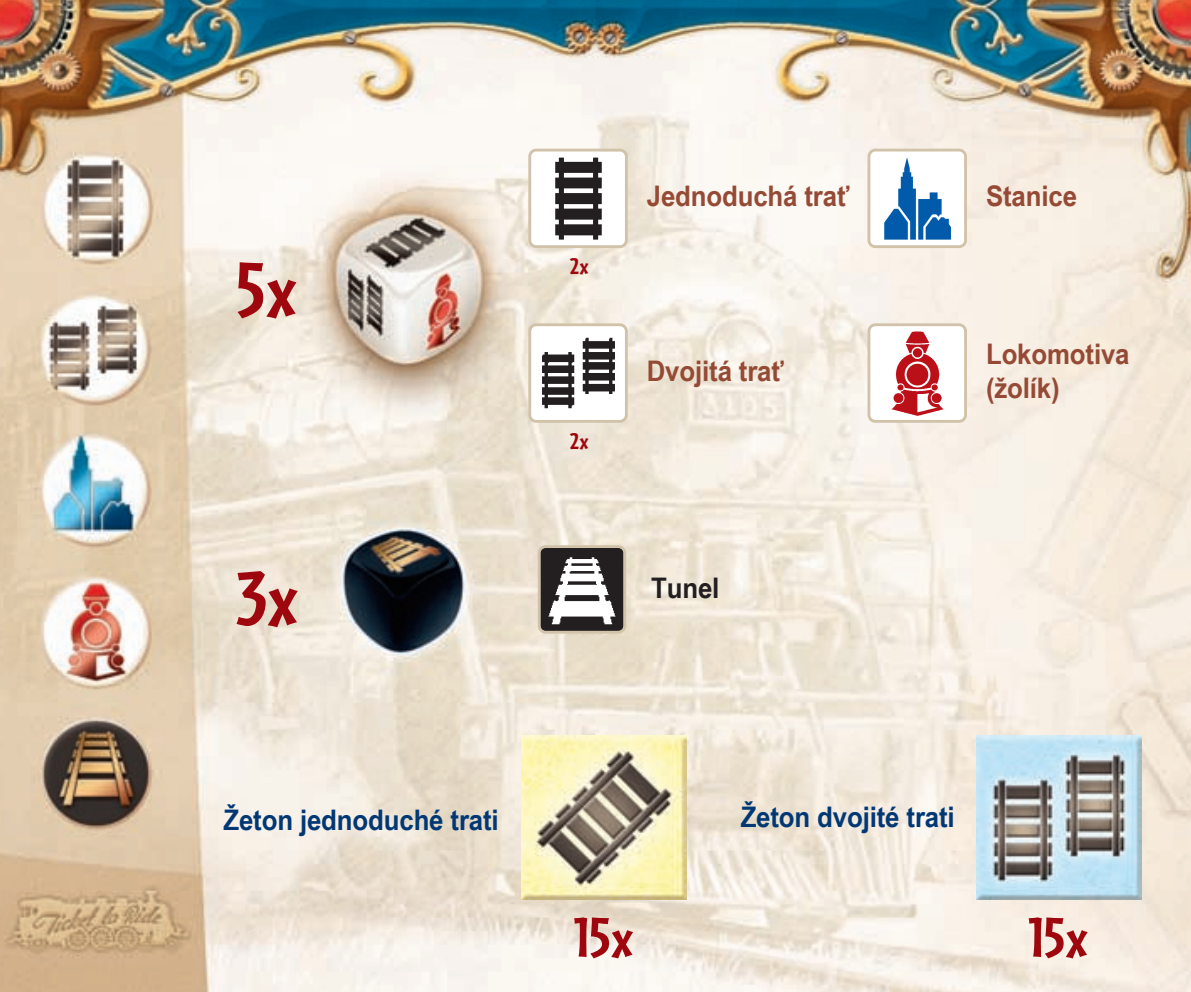
<style>
.page{position:relative;width:1191px;height:992px;background:#fff}
.page>*{position:absolute;margin:0;border:0;box-sizing:border-box;transform-origin:0 0}
.t1{font:700 78.75px "Cafeteria";color:#9d070d;scale:1.11 1}
.t2{font:700 57.4px "Cafeteria";letter-spacing:-.005em;color:#9d070d;scale:1.11 1}
.t3{font:700 28.35px/33.9px "Arial Narrow";letter-spacing:-.005em;color:#954a35;scale:1.11 1}
.t4{font:700 28.35px "Arial Narrow";letter-spacing:-.005em;color:#013874;scale:1.11 1}
.t5{font:700 28.35px "Arial Narrow";letter-spacing:-.005em;color:#231f20;scale:1.11 1}
.t6{font:700 23.45px "Cafeteria";color:#9d070d;scale:1.11 1}
</style>
<div class="page">
<img style="left:0;top:0;width:1191px;height:992px">
<svg style="left:538px;top:545px;width:88px;height:89px"></svg>
<svg style="left:528px;top:149px;width:100px;height:99px"></svg>
<svg style="left:528px;top:323px;width:100px;height:100px"></svg>
<svg style="left:867px;top:149px;width:100px;height:99px"></svg>
<svg style="left:867px;top:323px;width:100px;height:100px"></svg>
<img style="left:521px;top:735px;width:165px;height:165px">
<img style="left:976px;top:735px;width:165px;height:165px">
<h1 class="t1" style="left:236px;top:264px;width:57px">5x</h1>
<h1 class="t1" style="left:236px;top:573px;width:58px">3x</h1>
<p class="t4" style="left:223px;top:799px;width:249px">Žeton jednoduché trati</p>
<p class="t6" style="left:570px;top:259px;width:18px">2x</p>
<p class="t6" style="left:570px;top:433px;width:18px">2x</p>
<p class="t3" style="left:647px;top:178px;width:184px">Jednoduchá trať</p>
<p class="t3" style="left:647px;top:353px;width:125px">Dvojitá trať</p>
<p class="t5" style="left:651px;top:567px;width:63px">Tunel</p>
<p class="t3" style="left:986px;top:178px;width:84px">Stanice</p>
<p class="t3" style="left:986px;top:336px;width:131px">Lokomotiva (žolík)</p>
<p class="t4" style="left:740px;top:796px;width:194px">Žeton dvojité trati</p>
<h2 class="t2" style="left:574px;top:919px;width:55px">15x</h2>
<h2 class="t2" style="left:1028px;top:919px;width:55px">15x</h2>
</div>
